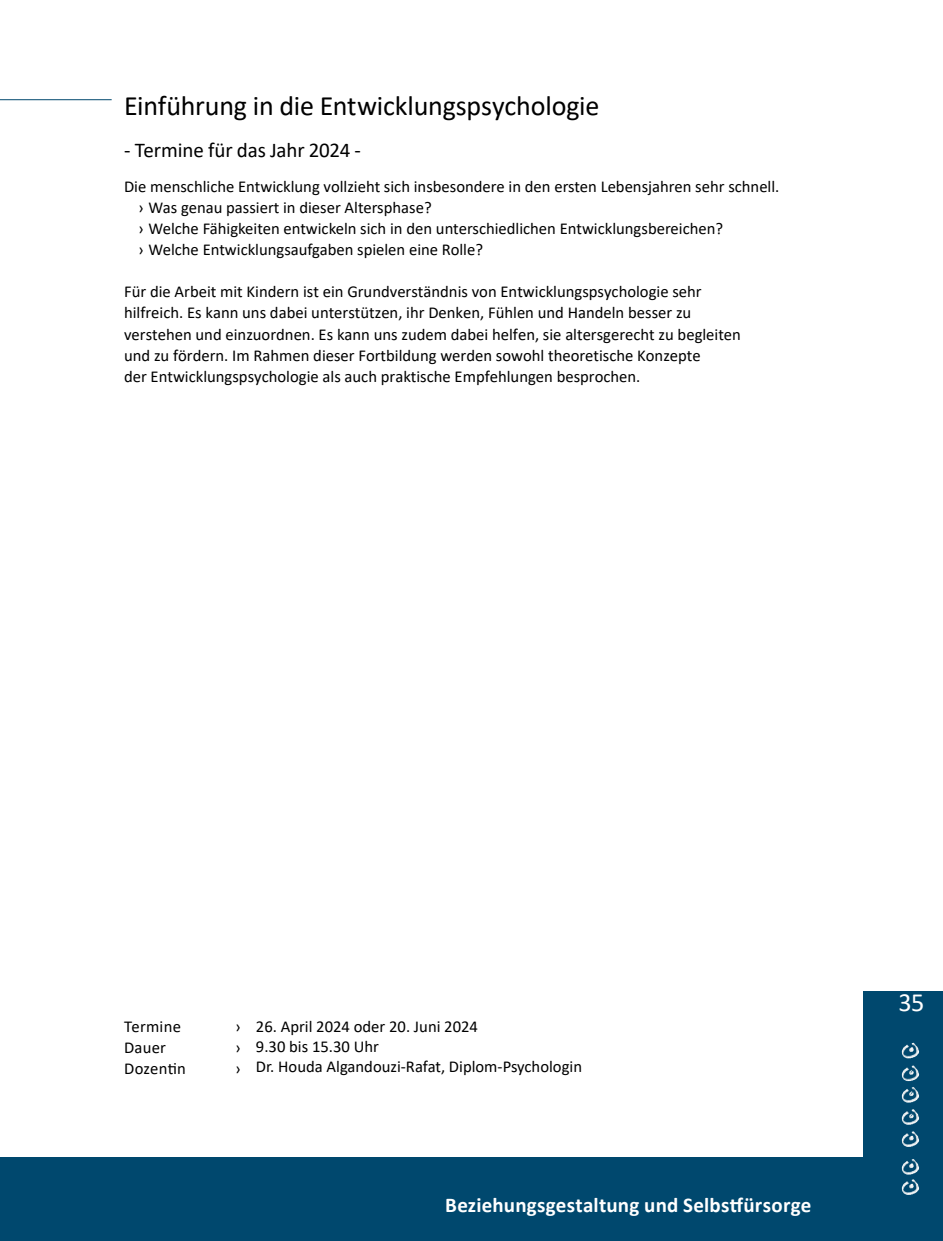
<style>
.page{position:relative;width:943px;height:1241px;background:#fff}
.page>*{position:absolute;margin:0;border:0;box-sizing:border-box;transform-origin:0 0}
.t1{font:28px "Calibri";letter-spacing:-.005em;color:#000}
.t2{font:26.25px "Calibri";color:#fff}
.t3{font:700 21px "Calibri";letter-spacing:.01em;color:#fff}
.t4{font:21px "Calibri";letter-spacing:-.01em;color:#000}
.t5{font:16.62px/21px "Calibri";color:#000}
</style>
<div class="page">
<div style="left:864px;top:991px;width:79px;height:249px;background:#00486e"></div>
<hr style="left:0;top:99px;width:112px;height:1px;background:#00486e">
<img style="left:901px;top:1159px;width:18px;height:15px">
<img style="left:901px;top:1042px;width:18px;height:16px">
<img style="left:901px;top:1179px;width:18px;height:15px">
<img style="left:901px;top:1087px;width:18px;height:15px">
<img style="left:901px;top:1109px;width:18px;height:15px">
<img style="left:901px;top:1065px;width:18px;height:15px">
<img style="left:901px;top:1131px;width:18px;height:15px">
<div style="left:0;top:1157px;width:871px;height:83px;background:#00486e"></div>
<h1 class="t1" style="left:124px;top:87px;width:477px">Einführung in die Entwicklungspsychologie</h1>
<p class="t4" style="left:124px;top:136px;width:238px">- Termine für das Jahr 2024 -</p>
<p class="t5" style="left:138px;top:176px;width:643px;text-indent:-14px">Die menschliche Entwicklung vollzieht sich insbesondere in den ersten Lebensjahren sehr schnell. › Was genau passiert in dieser Altersphase?<br>› Welche Fähigkeiten entwickeln sich in den unterschiedlichen Entwicklungsbereichen?<br>› Welche Entwicklungsaufgaben spielen eine Rolle?</p>
<p class="t5" style="left:124px;top:281px;width:618px">Für die Arbeit mit Kindern ist ein Grundverständnis von Entwicklungspsychologie sehr hilfreich. Es kann uns dabei unterstützen, ihr Denken, Fühlen und Handeln besser zu verstehen und einzuordnen. Es kann uns zudem dabei helfen, sie altersgerecht zu begleiten und zu fördern. Im Rahmen dieser Fortbildung werden sowohl theoretische Konzepte<br>der Entwicklungspsychologie als auch praktische Empfehlungen besprochen.</p>
<p class="t5" style="left:124px;top:1015px;width:58px">Termine</p>
<p class="t5" style="left:235px;top:1015px;width:7px">›</p>
<p class="t5" style="left:124px;top:1036px;width:44px">Dauer</p>
<p class="t5" style="left:235px;top:1036px;width:7px">›</p>
<p class="t5" style="left:124px;top:1057px;width:63px">Dozentin</p>
<p class="t5" style="left:235px;top:1057px;width:7px">›</p>
<p class="t5" style="left:256px;top:1016px;width:327px;line-height:19.9px">26. April 2024 oder 20. Juni 2024<br>9.30 bis 15.30 Uhr<br>Dr. Houda Algandouzi-Rafat, Diplom-Psychologin</p>
<p class="t3" style="left:445px;top:1189px;width:367px">Beziehungsgestaltung und Selbstfürsorge</p>
<h2 class="t2" style="left:898px;top:983px;width:28px">35</h2>
</div>
